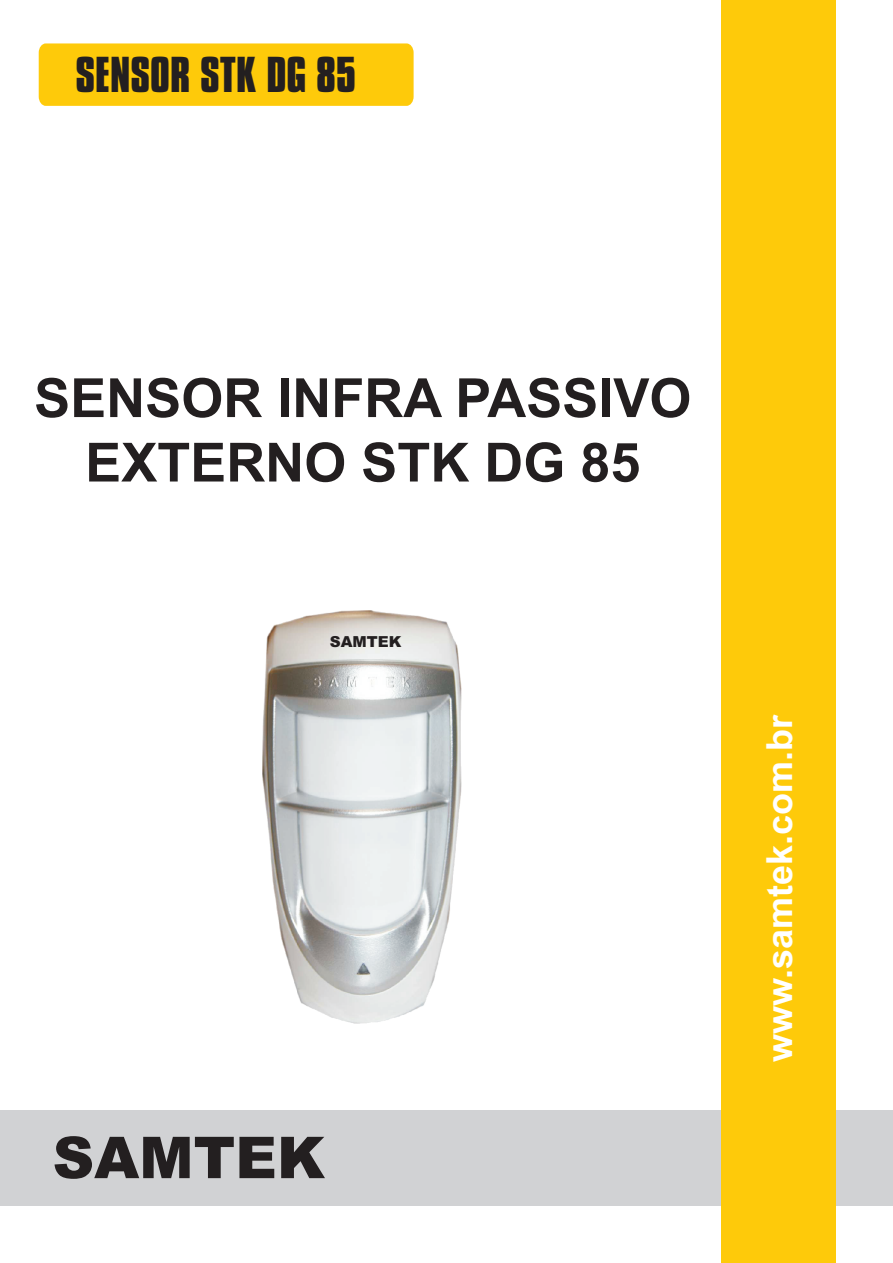
<style>
.page{position:relative;width:893px;height:1263px;background:#fff}
.page>*{position:absolute;margin:0;border:0;box-sizing:border-box;transform-origin:0 0}
.t1{font:900 57.75px "Arial";color:#231f20}
.t2{font:700 54px/64.5px "Arial";color:#231f20;text-align:center}
.t3{font:700 43.35px "Compacta BT";color:#231f20}
.t4{font:700 36px "Arial";color:#fff}
.t5{font:900 15.15px "Arial";color:#231f20}
</style>
<div class="page">
<img style="left:262px;top:610px;width:199px;height:414px">
<div style="left:0;top:1110px;width:893px;height:95px;background:#d1d2d4"></div>
<div style="left:722px;top:0;width:114px;height:1263px;background:#feca0a"></div>
<div style="left:39px;top:43px;width:375px;height:63px;background:#feca0a"></div>
<p class="t3" style="left:75px;top:59px;width:282px">SENSOR STK DG 85</p>
<p class="t2" style="left:34px;top:371px;width:659px">SENSOR INFRA PASSIVO<br>EXTERNO STK DG 85</p>
<p class="t5" style="left:330px;top:636px;width:73px">SAMTEK</p>
<p class="t1" style="left:53px;top:1137px;width:274px">SAMTEK</p>
<p class="t4" style="left:766px;top:1062px;width:349px;rotate:-90deg">www.samtek.com.br</p>
</div>
